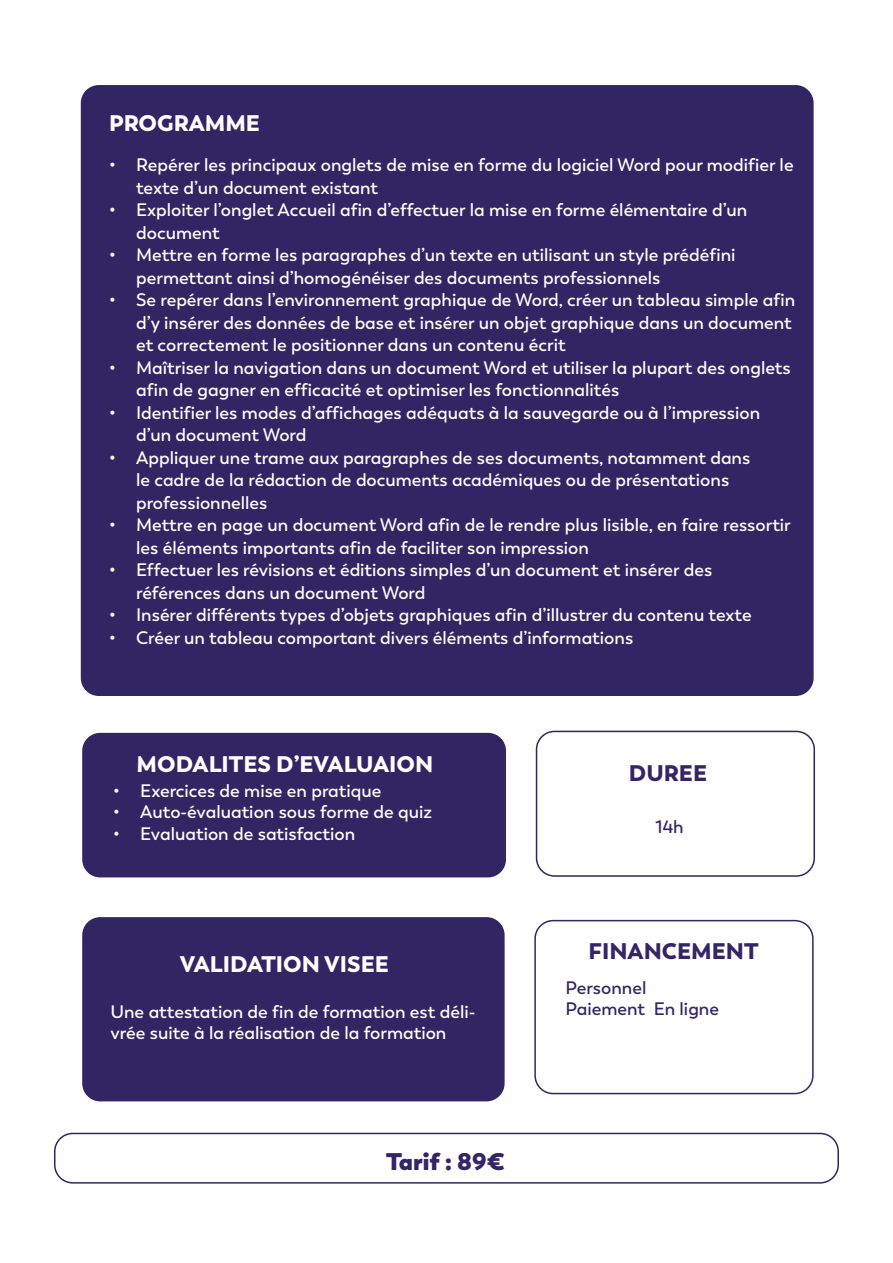
<style>
.page{position:relative;width:893px;height:1263px;background:#fff}
.page>*{position:absolute;margin:0;border:0;box-sizing:border-box;transform-origin:0 0}
.t1{font:800 24px "Trenda";color:#342566}
.t2{font:900 22.5px "Trenda";color:#fff}
.t3{font:900 22.5px "Trenda";color:#342566}
.t4{font:600 18px/22.5px "Trenda";color:#fff}
.t5{font:600 18px/21.6px "Trenda";color:#342566}
</style>
<div class="page">
<div style="left:82px;top:917px;width:423px;height:184px;background:#322564;border-radius:18px"></div>
<div style="left:54px;top:1133px;width:785px;height:50px;border:2px solid #322564;border-radius:18px"></div>
<div style="left:81px;top:85px;width:733px;height:611px;background:#322564;border-radius:18px"></div>
<div style="left:536px;top:731px;width:279px;height:146px;border:2px solid #322564;border-radius:18px"></div>
<div style="left:82px;top:733px;width:424px;height:144px;background:#322564;border-radius:18px"></div>
<div style="left:534px;top:920px;width:280px;height:174px;border:2px solid #322564;border-radius:18px"></div>
<p class="t2" style="left:109px;top:109px;width:152px">PROGRAMME</p>
<p class="t4" style="left:136px;top:154px;width:659px;text-indent:-27px">• Repérer les principaux onglets de mise en forme du logiciel Word pour modifier le texte d’un document existant</p>
<p class="t4" style="left:136px;top:199px;width:612px;text-indent:-27px">• Exploiter l’onglet Accueil afin d’effectuer la mise en forme élémentaire d’un document</p>
<p class="t4" style="left:136px;top:244px;width:601px;text-indent:-27px">• Mettre en forme les paragraphes d’un texte en utilisant un style prédéfini permettant ainsi d’homogénéiser des documents professionnels</p>
<p class="t4" style="left:136px;top:289px;width:660px;text-indent:-27px">• Se repérer dans l’environnement graphique de Word, créer un tableau simple afin d’y insérer des données de base et insérer un objet graphique dans un document et correctement le positionner dans un contenu écrit</p>
<p class="t4" style="left:136px;top:357px;width:656px;text-indent:-27px">• Maîtriser la navigation dans un document Word et utiliser la plupart des onglets afin de gagner en efficacité et optimiser les fonctionnalités</p>
<p class="t4" style="left:136px;top:402px;width:625px;text-indent:-27px">• Identifier les modes d’affichages adéquats à la sauvegarde ou à l’impression d’un document Word</p>
<p class="t4" style="left:136px;top:447px;width:616px;text-indent:-27px">• Appliquer une trame aux paragraphes de ses documents, notamment dans le cadre de la rédaction de documents académiques ou de présentations professionnelles</p>
<p class="t4" style="left:136px;top:514px;width:656px;text-indent:-27px">• Mettre en page un document Word afin de le rendre plus lisible, en faire ressortir les éléments importants afin de faciliter son impression</p>
<p class="t4" style="left:136px;top:559px;width:578px;text-indent:-27px">• Effectuer les révisions et éditions simples d’un document et insérer des références dans un document Word</p>
<p class="t4" style="left:109px;top:604px;width:644px">• Insérer différents types d’objets graphiques afin d’illustrer du contenu texte</p>
<p class="t4" style="left:109px;top:627px;width:526px">• Créer un tableau comportant divers éléments d’informations</p>
<p class="t2" style="left:137px;top:749px;width:298px">MODALITES D’EVALUAION</p>
<p class="t4" style="left:113px;top:779px;width:270px">• Exercices de mise en pratique</p>
<p class="t4" style="left:113px;top:801px;width:320px">• Auto-évaluation sous forme de quiz</p>
<p class="t4" style="left:113px;top:822px;width:244px">• Evaluation de satisfaction</p>
<p class="t2" style="left:180px;top:950px;width:211px">VALIDATION VISEE</p>
<p class="t4" style="left:111px;top:1001px;width:366px;line-height:21.6px">Une attestation de fin de formation est déli&shy;vrée suite à la réalisation de la formation</p>
<h1 class="t1" style="left:386px;top:1146px;width:120px">Tarif : 89€</h1>
<p class="t3" style="left:629px;top:759px;width:80px">DUREE</p>
<p class="t5" style="left:655px;top:816px;width:30px">14h</p>
<p class="t3" style="left:589px;top:937px;width:172px">FINANCEMENT</p>
<p class="t5" style="left:566px;top:977px;width:155px">Personnel<br>Paiement En ligne</p>
</div>
